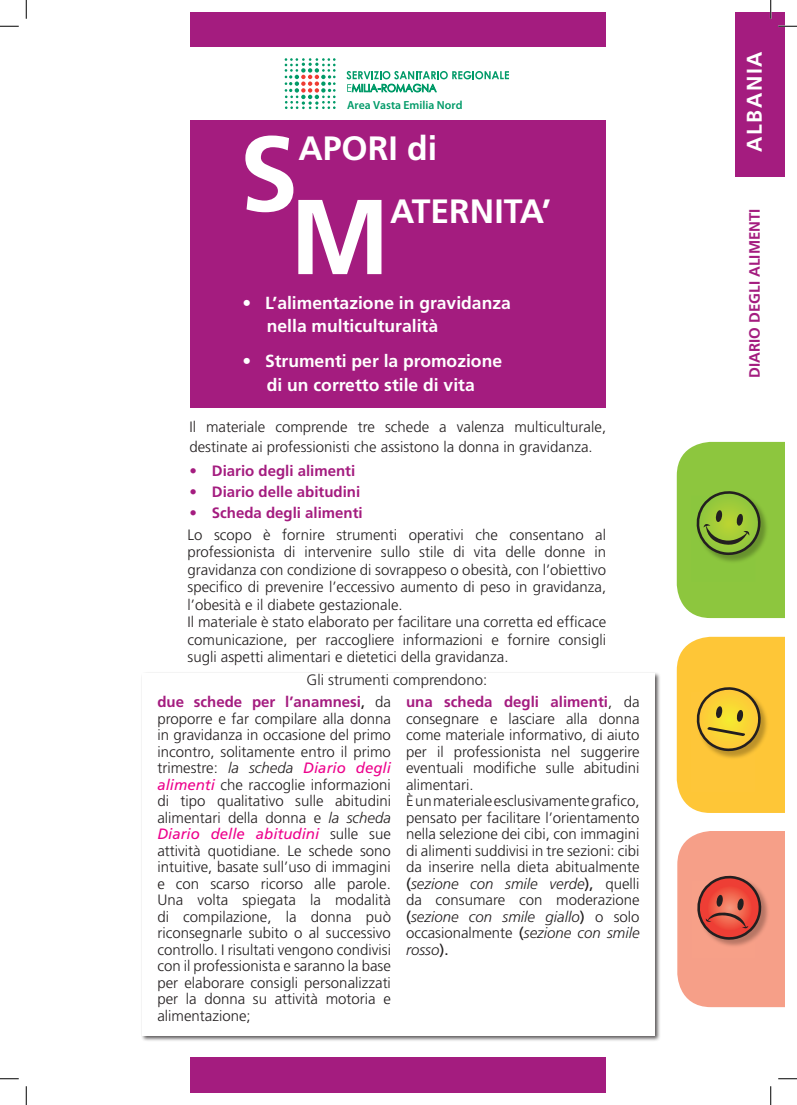
<style>
.page{position:relative;width:797px;height:1105px;background:#fff}
.page>*{position:absolute;margin:0;border:0;box-sizing:border-box;transform-origin:0 0}
.t1{font:700 106.25px "Frutiger";color:#fff}
.t2{font:700 33.75px "Frutiger";color:#fff}
.t3{font:700 21.25px "Frutiger";letter-spacing:.075em;color:#fff}
.t4{font:700 17.5px "Frutiger";color:#fff}
.t5{font:300 15px/16.5px "Frutiger";color:#231f20;text-align:justify}
.t6{font:700 15px "Frutiger";color:#a41c7f}
.t7{font:600 11.75px "Myriad Pro";color:#009a68}
.s1{font-weight:700;color:#a41c7f}
.s2{font-weight:400}
.s3{font-style:italic}
.s4{font-weight:400;font-style:italic;color:#ed028c}
</style>
<div class="page">
<svg style="left:676px;top:637px;width:109px;height:176px;background:#f3c13c"></svg>
<svg style="left:676px;top:442px;width:109px;height:176px;background:#8dc041"></svg>
<svg style="left:677px;top:831px;width:108px;height:176px;background:#ec927e"></svg>
<div style="left:141px;top:671px;width:520px;height:371px;background:#231f20;opacity:.75"></div>
<div style="left:142px;top:673px;width:512px;height:362px;background:#fff"></div>
<div style="left:191px;top:120px;width:415px;height:287px;background:#a41c7f"></div>
<svg style="left:284px;top:58px;width:225px;height:52px"></svg>
<div style="left:191px;top:12px;width:415px;height:35px;background:#a41c7f"></div>
<div style="left:191px;top:1058px;width:415px;height:35px;background:#a41c7f"></div>
<div style="left:735px;top:12px;width:50px;height:165px;background:#a41c7f"></div>
<svg style="left:0;top:25px;width:19px;height:2px"></svg>
<svg style="left:778px;top:25px;width:19px;height:2px"></svg>
<svg style="left:0;top:1078px;width:19px;height:1px"></svg>
<svg style="left:778px;top:1078px;width:19px;height:1px"></svg>
<svg style="left:25px;top:0;width:2px;height:19px"></svg>
<svg style="left:25px;top:1086px;width:2px;height:19px"></svg>
<svg style="left:770px;top:0;width:1px;height:19px"></svg>
<svg style="left:770px;top:1086px;width:1px;height:19px"></svg>
<p class="t7" style="left:347px;top:98px;width:117px">Area Vasta Emilia Nord</p>
<p class="t1" style="left:239px;top:112px;width:61px">S</p>
<p class="t2" style="left:298px;top:129px;width:140px">APORI di</p>
<p class="t1" style="left:290px;top:175px;width:102px">M</p>
<p class="t2" style="left:390px;top:192px;width:162px">ATERNITA’</p>
<p class="t4" style="left:242px;top:292px;width:270px">• L’alimentazione in gravidanza</p>
<p class="t4" style="left:267px;top:316px;width:173px">nella multiculturalità</p>
<p class="t4" style="left:242px;top:351px;width:261px">• Strumenti per la promozione</p>
<p class="t4" style="left:267px;top:375px;width:209px">di un corretto stile di vita</p>
<p class="t5" style="left:189px;top:417px;width:418px;line-height:20px">Il materiale comprende tre schede a valenza multiculturale, destinate ai professionisti che assistono la donna in gravidanza.</p>
<p class="t6" style="left:189px;top:462px;width:167px">• Diario degli alimenti</p>
<p class="t6" style="left:189px;top:483px;width:172px">• Diario delle abitudini</p>
<p class="t6" style="left:189px;top:504px;width:175px">• Scheda degli alimenti</p>
<p class="t5" style="left:187px;top:526px;width:420px;line-height:17.5px">Lo scopo è fornire strumenti operativi che consentano al professionista di intervenire sullo stile di vita delle donne in gravidanza con condizione di sovrappeso o obesità, con l’obiettivo specifico di prevenire l’eccessivo aumento di peso in gravidanza, l’obesità e il diabete gestazionale.</p>
<p class="t5" style="left:187px;top:614px;width:420px;line-height:17.5px">Il materiale è stato elaborato per facilitare una corretta ed efficace comunicazione, per raccogliere informazioni e fornire consigli sugli aspetti alimentari e dietetici della gravidanza.</p>
<p class="t5" style="left:306px;top:672px;width:182px">Gli strumenti comprendono:</p>
<p class="t5" style="left:157px;top:694px;width:235px"><span class="s1">due schede per l’anamnesi</span><span class="s2">,</span> da proporre e far compilare alla donna in gravidanza in occasione del primo incontro, solitamente entro il primo trimestre: <span class="s3">la scheda</span> <span class="s4">Diario degli alimenti</span> che raccoglie informazioni di tipo qualitativo sulle abitudini alimentari della donna e <span class="s3">la scheda </span><span class="s4">Diario delle abitudini</span> sulle sue attività quotidiane. Le schede sono intuitive, basate sull’uso di immagini e con scarso ricorso alle parole.<br>Una volta spiegata la modalità di compilazione, la donna può riconsegnarle subito o al successivo controllo. I risultati vengono condivisi con il professionista e saranno la base per elaborare consigli personalizzati per la donna su attività motoria e alimentazione;</p>
<p class="t5" style="left:406px;top:694px;width:235px"><span class="s1">una scheda degli alimenti</span>, da consegnare e lasciare alla donna come materiale informativo, di aiuto per il professionista nel suggerire eventuali modifiche sulle abitudini alimentari.</p>
<p class="t5" style="left:406px;top:793px;width:235px">È un materiale esclusivamente grafico, pensato per facilitare l’orientamento nella selezione dei cibi, con immagini di alimenti suddivisi in tre sezioni: cibi da inserire nella dieta abitualmente <span class="s2">(</span><span class="s3">sezione con smile verde</span><span class="s2">),</span> quelli da consumare con moderazione <span class="s2">(</span><span class="s3">sezione con smile giallo</span><span class="s2">)</span> o solo occasionalmente <span class="s2">(</span><span class="s3">sezione con smile rosso</span><span class="s2">).</span></p>
<p class="t3" style="left:742px;top:152px;width:102px;rotate:-90deg">ALBANIA</p>
<p class="t6" style="left:745px;top:378px;width:171px;rotate:-90deg">DIARIO DEGLI ALIMENTI</p>
</div>
